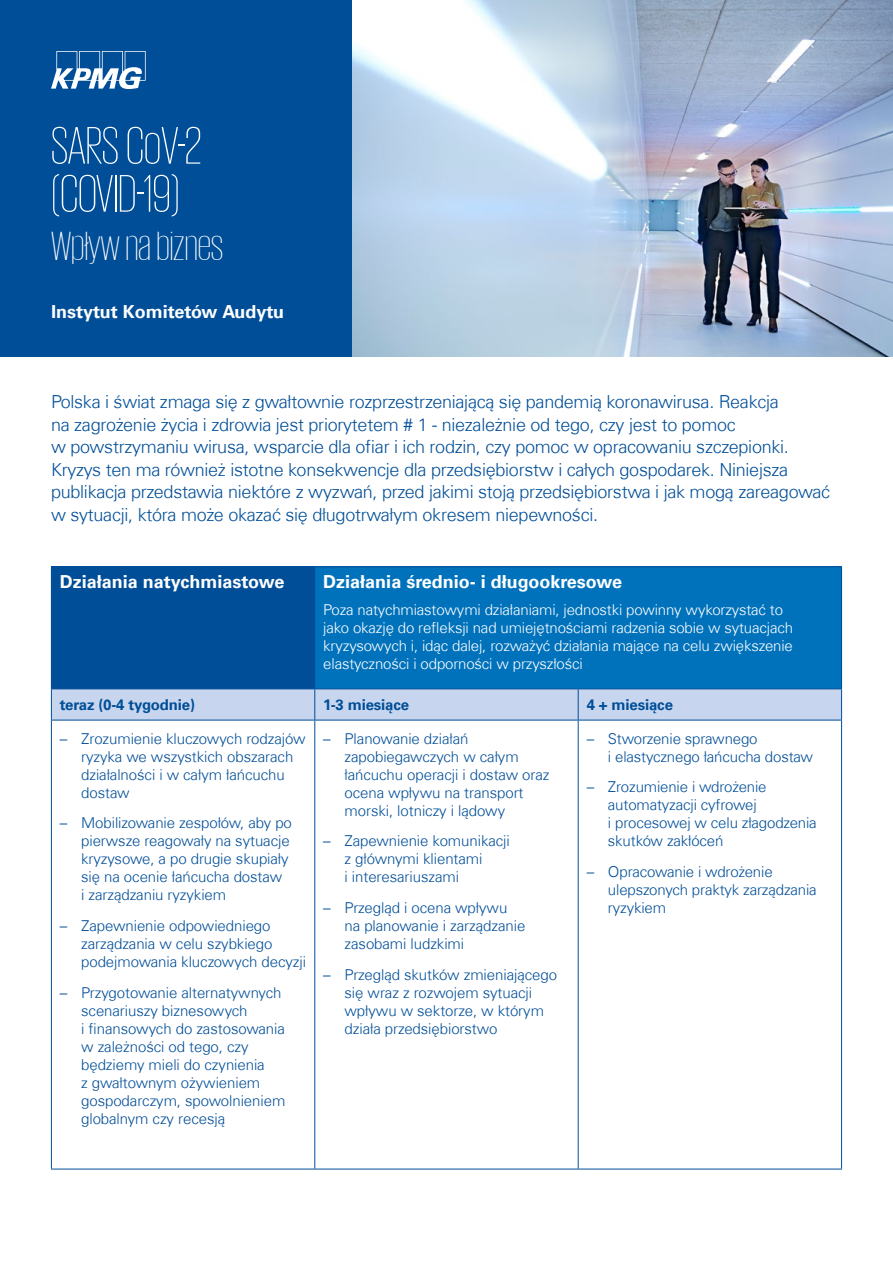
<style>
.page{position:relative;width:893px;height:1263px;background:#fff}
.page>*{position:absolute;margin:0;border:0;box-sizing:border-box;transform-origin:0 0}
.t1{font:200 54px/48px "KPMG";color:#fff}
.t2{font:200 42px "KPMG";color:#fff}
.t3{font:300 18px/22.5px "Universfor KPMG";letter-spacing:-.015em;color:#004e98}
.t4{font:700 18px "Universfor KPMG";color:#fff}
.t5{font:300 15px/18px "Universfor KPMG";letter-spacing:-.005em;color:#004e98}
.t6{font:300 15px/18px "Universfor KPMG";letter-spacing:-.01em;color:#fff}
.t7{font:700 15px "Universfor KPMG";letter-spacing:-.01em;color:#004e98}
</style>
<div class="page">
<div style="left:0;top:0;width:353px;height:356px;background:#004e98"></div>
<svg style="left:51px;top:51px;width:95px;height:38px"></svg>
<img style="left:353px;top:0;width:540px;height:356px">
<div style="left:51px;top:567px;width:264px;height:122px;background:#004e98"></div>
<div style="left:315px;top:567px;width:527px;height:122px;background:#0072bc"></div>
<div style="left:52px;top:689px;width:789px;height:31px;background:#c7d6ee"></div>
<hr style="left:51px;top:566px;width:264px;height:1px;background:#004e98">
<hr style="left:315px;top:566px;width:263px;height:1px;background:#004e98">
<hr style="left:578px;top:566px;width:264px;height:1px;background:#004e98">
<hr style="left:841px;top:567px;width:1px;height:121px;background:#004e98">
<hr style="left:51px;top:689px;width:1px;height:31px;background:#004e98">
<hr style="left:315px;top:688px;width:263px;height:1px;background:#004e98">
<hr style="left:314px;top:689px;width:1px;height:31px;background:#004e98">
<hr style="left:578px;top:688px;width:264px;height:1px;background:#004e98">
<hr style="left:578px;top:689px;width:1px;height:31px;background:#004e98">
<hr style="left:841px;top:689px;width:1px;height:31px;background:#004e98">
<hr style="left:51px;top:720px;width:264px;height:1px;background:#004e98">
<hr style="left:51px;top:720px;width:1px;height:449px;background:#004e98">
<hr style="left:315px;top:720px;width:263px;height:1px;background:#004e98">
<hr style="left:314px;top:720px;width:1px;height:449px;background:#004e98">
<hr style="left:578px;top:720px;width:264px;height:1px;background:#004e98">
<hr style="left:578px;top:720px;width:1px;height:449px;background:#004e98">
<hr style="left:841px;top:720px;width:1px;height:449px;background:#004e98">
<hr style="left:51px;top:1169px;width:264px;height:1px;background:#004e98">
<hr style="left:315px;top:1169px;width:263px;height:1px;background:#004e98">
<hr style="left:578px;top:1169px;width:264px;height:1px;background:#004e98">
<h1 class="t1" style="left:51px;top:120px;width:152px">SARS CoV-2 (COVID-19)</h1>
<h2 class="t2" style="left:51px;top:226px;width:174px">Wpływ na biznes</h2>
<p class="t4" style="left:51px;top:301px;width:235px">Instytut Komitetów Audytu</p>
<p class="t3" style="left:51px;top:390px;width:781px">Polska i świat zmaga się z gwałtownie rozprzestrzeniającą się pandemią koronawirusa. Reakcja<br>na zagrożenie życia i zdrowia jest priorytetem # 1 - niezależnie od tego, czy jest to pomoc<br>w powstrzymaniu wirusa, wsparcie dla ofiar i ich rodzin, czy pomoc w opracowaniu szczepionki.<br>Kryzys ten ma również istotne konsekwencje dla przedsiębiorstw i całych gospodarek. Niniejsza publikacja przedstawia niektóre z wyzwań, przed jakimi stoją przedsiębiorstwa i jak mogą zareagować w sytuacji, która może okazać się długotrwałym okresem niepewności.</p>
<p class="t4" style="left:60px;top:571px;width:226px">Działania natychmiastowe</p>
<p class="t4" style="left:323px;top:571px;width:300px">Działania średnio- i długookresowe</p>
<p class="t6" style="left:323px;top:600px;width:471px">Poza natychmiastowymi działaniami, jednostki powinny wykorzystać to jako okazję do refleksji nad umiejętnościami radzenia sobie w sytuacjach kryzysowych i, idąc dalej, rozważyć działania mające na celu zwiększenie elastyczności i odporności w przyszłości</p>
<p class="t7" style="left:60px;top:696px;width:137px">teraz (0-4 tygodnie)</p>
<p class="t7" style="left:323px;top:696px;width:87px">1-3 miesiące</p>
<p class="t7" style="left:587px;top:696px;width:88px">4 + miesiące</p>
<p class="t5" style="left:81px;top:729px;width:226px;text-indent:-21px">– Zrozumienie kluczowych rodzajów ryzyka we wszystkich obszarach działalności i w całym łańcuchu dostaw</p>
<p class="t5" style="left:81px;top:814px;width:212px;text-indent:-21px">– Mobilizowanie zespołów, aby po pierwsze reagowały na sytuacje kryzysowe, a po drugie skupiały się na ocenie łańcucha dostaw<br>i zarządzaniu ryzykiem</p>
<p class="t5" style="left:81px;top:917px;width:226px;text-indent:-21px">– Zapewnienie odpowiedniego zarządzania w celu szybkiego podejmowania kluczowych decyzji</p>
<p class="t5" style="left:81px;top:984px;width:206px;text-indent:-21px">– Przygotowanie alternatywnych scenariuszy biznesowych<br>i finansowych do zastosowania w zależności od tego, czy będziemy mieli do czynienia<br>z gwałtownym ożywieniem gospodarczym, spowolnieniem globalnym czy recesją</p>
<p class="t5" style="left:608px;top:729px;width:207px;text-indent:-21px">– Stworzenie sprawnego<br>i elastycznego łańcucha dostaw</p>
<p class="t5" style="left:608px;top:778px;width:210px;text-indent:-21px">– Zrozumienie i wdrożenie automatyzacji cyfrowej<br>i procesowej w celu złagodzenia skutków zakłóceń</p>
<p class="t5" style="left:608px;top:863px;width:210px;text-indent:-21px">– Opracowanie i wdrożenie ulepszonych praktyk zarządzania ryzykiem</p>
<p class="t5" style="left:345px;top:729px;width:206px;text-indent:-21px">– Planowanie działań zapobiegawczych w całym łańcuchu operacji i dostaw oraz ocena wpływu na transport morski, lotniczy i lądowy</p>
<p class="t5" style="left:345px;top:832px;width:167px;text-indent:-21px">– Zapewnienie komunikacji z głównymi klientami<br>i interesariuszami</p>
<p class="t5" style="left:345px;top:899px;width:182px;text-indent:-21px">– Przegląd i ocena wpływu na planowanie i zarządzanie zasobami ludzkimi</p>
<p class="t5" style="left:345px;top:966px;width:214px;text-indent:-21px">– Przegląd skutków zmieniającego się wraz z rozwojem sytuacji wpływu w sektorze, w którym działa przedsiębiorstwo</p>
</div>
